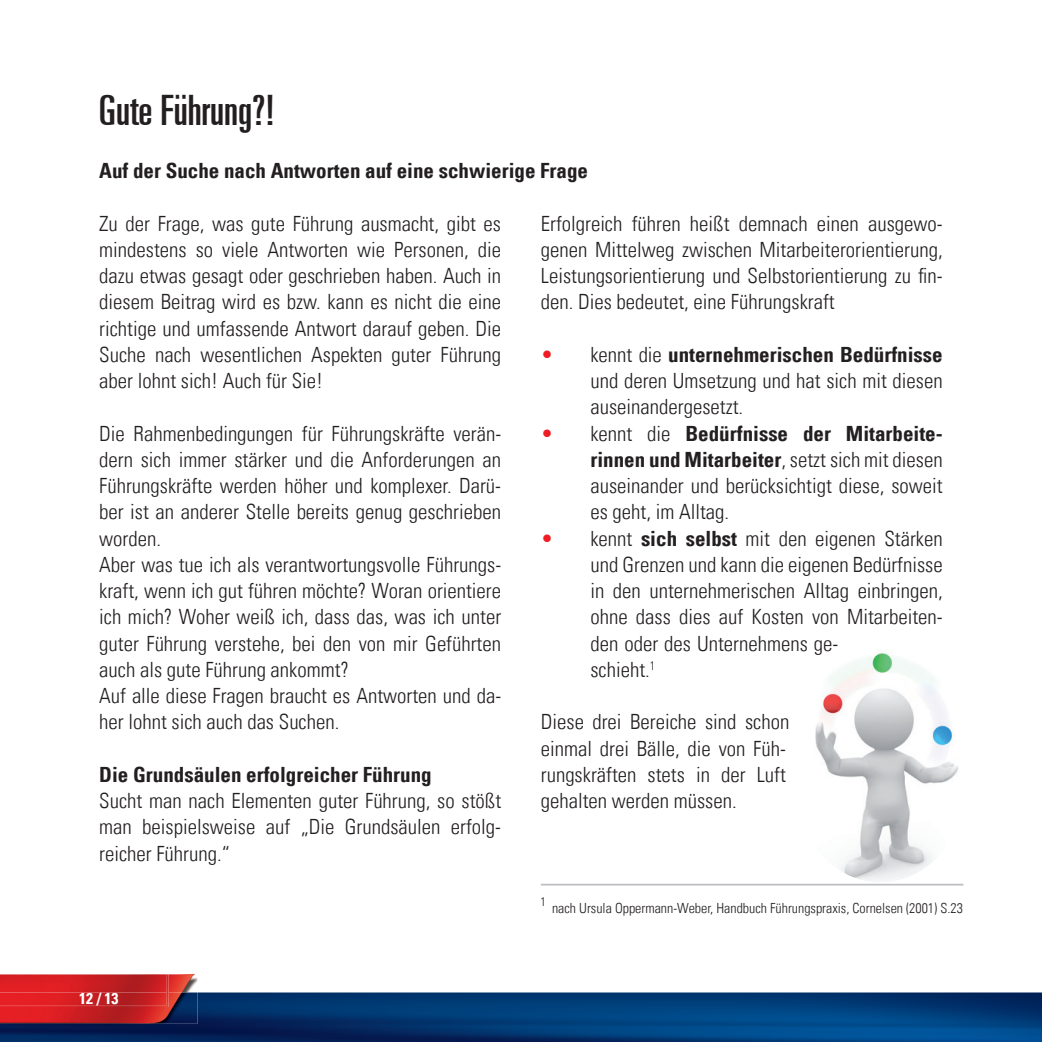
<style>
.page{position:relative;width:1042px;height:1042px;background:#fff}
.page>*{position:absolute;margin:0;border:0;box-sizing:border-box;transform-origin:0 0}
.t1{font:ultra-condensed 42px "Univers LT";color:#231f20}
.t2{font:300 condensed 21px/26.2px "Univers LT";color:#231f20;text-align:justify}
.t3{font:700 condensed 21px "Univers LT";color:#231f20}
.t4{font:700 condensed 15.75px "Univers LT";color:#fff}
.t5{font:300 condensed 14px "Univers LT";color:#231f20}
.t6{font:300 condensed 12.25px "Univers LT";color:#231f20}
.s1{color:#ee1d23}
.s2{font-weight:700}
</style>
<div class="page">
<img style="left:0;top:992px;width:1042px;height:50px">
<img style="left:0;top:974px;width:197px;height:50px">
<img style="left:0;top:974px;width:169px;height:33px">
<img style="left:815px;top:652px;width:143px;height:230px">
<hr style="left:541px;top:884px;width:422px;height:1px;background:#bcbdc0">
<h1 class="t1" style="left:99px;top:87px;width:177px">Gute Führung?!</h1>
<p class="t3" style="left:99px;top:158px;width:490px">Auf der Suche nach Antworten auf eine schwierige Frage</p>
<p class="t2" style="left:99px;top:210px;width:403px">Zu der Frage, was gute Führung ausmacht, gibt es mindestens so viele Antworten wie Personen, die dazu etwas gesagt oder geschrieben haben. Auch in diesem Beitrag wird es bzw. kann es nicht die eine richtige und umfassende Antwort darauf geben. Die Suche nach wesentlichen Aspekten guter Führung aber lohnt sich! Auch für Sie!</p>
<p class="t2" style="left:99px;top:420px;width:403px;text-align:left">Die Rahmenbedingungen für Führungskräfte verän&shy;dern sich immer stärker und die Anforderungen an Führungskräfte werden höher und komplexer. Darü&shy;ber ist an anderer Stelle bereits genug geschrieben worden.<br>Aber was tue ich als verantwortungsvolle Führungs&shy;kraft, wenn ich gut führen möchte? Woran orientiere ich mich? Woher weiß ich, dass das, was ich unter guter Führung verstehe, bei den von mir Geführten auch als gute Führung ankommt?<br>Auf alle diese Fragen braucht es Antworten und da&shy;her lohnt sich auch das Suchen.</p>
<p class="t3" style="left:99px;top:761px;width:334px">Die Grundsäulen erfolgreicher Führung</p>
<p class="t2" style="left:99px;top:787px;width:403px">Sucht man nach Elementen guter Führung, so stößt man beispielsweise auf „Die Grundsäulen erfolg&shy;reicher Führung.“</p>
<p class="t2" style="left:541px;top:210px;width:403px">Erfolgreich führen heißt demnach einen ausgewo&shy;genen Mittelweg zwischen Mitarbeiterorientierung, Leistungsorientierung und Selbstorientierung zu fin&shy;den. Dies bedeutet, eine Führungskraft</p>
<p class="t2" style="left:590px;top:341px;width:354px;text-indent:-50px"><span class="s1">•</span> kennt die <span class="s2">unternehmerischen Bedürfnisse </span>und deren Umsetzung und hat sich mit diesen auseinandergesetzt.</p>
<p class="t2" style="left:590px;top:420px;width:354px;text-indent:-50px"><span class="s1">•</span> kennt die <span class="s2">Bedürfnisse der Mitarbeite&shy;rinnen und Mitarbeiter</span>, setzt sich mit diesen auseinander und berücksichtigt diese, soweit es geht, im Alltag.</p>
<p class="t2" style="left:590px;top:525px;width:354px;text-align:left;text-indent:-50px"><span class="s1">•</span> kennt <span class="s2">sich selbst</span> mit den eigenen Stärken und Grenzen und kann die eigenen Bedürfnisse in den unternehmerischen Alltag einbringen, ohne dass dies auf Kosten von Mitarbeiten&shy;den oder des Unternehmens ge-<br>schieht.<sup>1</sup></p>
<p class="t2" style="left:541px;top:709px;width:250px;text-align:left">Diese drei Bereiche sind schon einmal drei Bälle, die von Füh&shy;rungskräften stets in der Luft gehalten werden müssen.</p>
<p class="t4" style="left:79px;top:989px;width:41px">12 / 13</p>
<p class="t6" style="left:540px;top:894px;width:7px">1</p>
<p class="t5" style="left:552px;top:899px;width:412px">nach Ursula Oppermann-Weber, Handbuch Führungspraxis, Cornelsen (2001) S.23</p>
</div>
